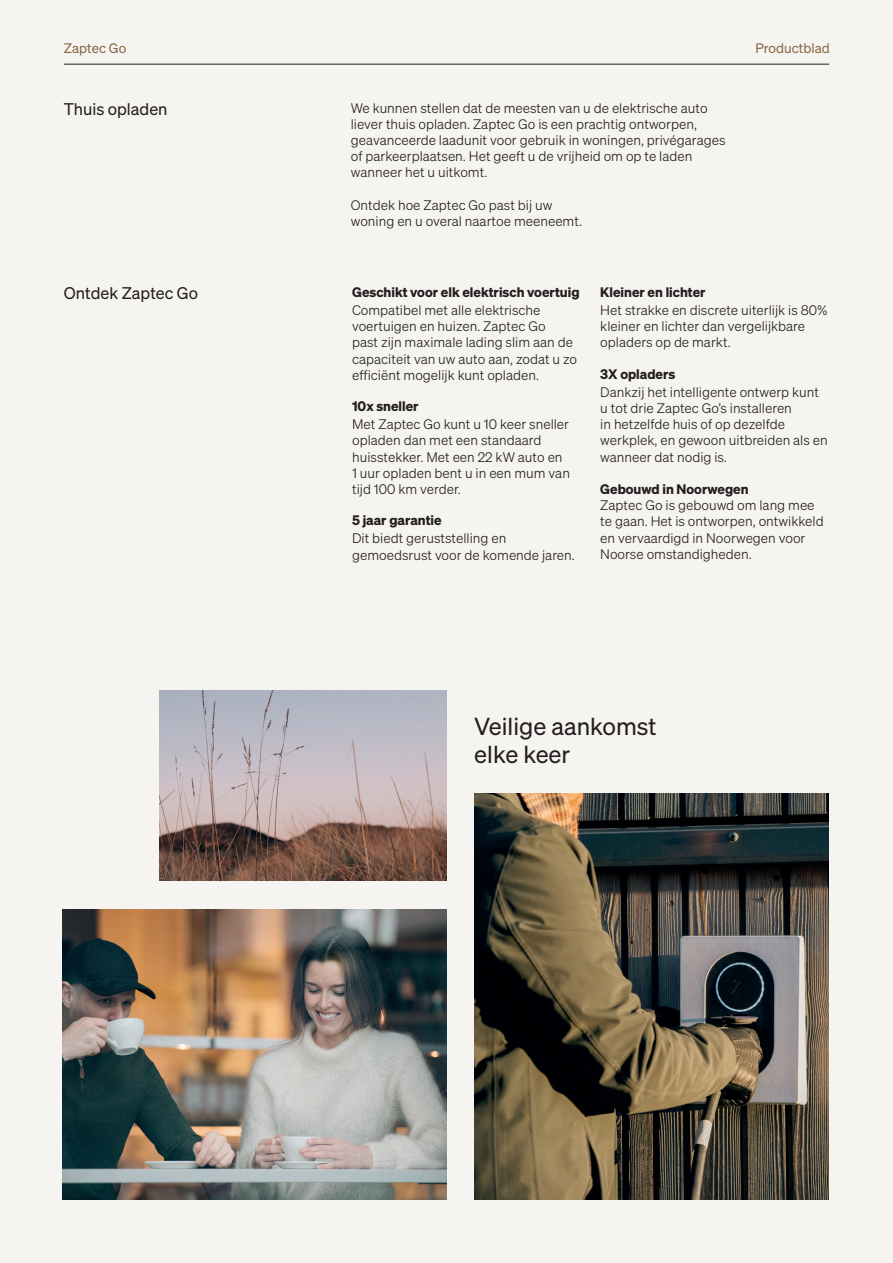
<style>
.page{position:relative;width:893px;height:1263px;background:#f6f4f0}
.page>*{position:absolute;margin:0;border:0;box-sizing:border-box;transform-origin:0 0}
.t1{font:24px/28.8px "Sohne Buch";color:#231f20}
.t2{font:16.5px "Sohne Buch";color:#231f20}
.t3{font:13.5px/16.2px "Sohne Leicht";color:#231f20}
.t4{font:13.5px "Sohne Dreiviertelfett";color:#231f20}
.t5{font:13.5px "Sohne Buch";color:#89694a}
</style>
<div class="page">
<hr style="left:64px;top:64px;width:765px;height:1px;background:#231f20">
<img style="left:159px;top:691px;width:287px;height:190px">
<img style="left:474px;top:793px;width:354px;height:406px">
<img style="left:63px;top:909px;width:383px;height:290px">
<p class="t5" style="left:64px;top:40px;width:64px">Zaptec Go</p>
<p class="t5" style="left:756px;top:40px;width:76px">Productblad</p>
<p class="t2" style="left:64px;top:99px;width:105px">Thuis opladen</p>
<p class="t3" style="left:351px;top:99px;width:376px">We kunnen stellen dat de meesten van u de elektrische auto liever thuis opladen. Zaptec Go is een prachtig ontworpen, geavanceerde laadunit voor gebruik in woningen, privégarages of parkeerplaatsen. Het geeft u de vrijheid om op te laden wanneer het u uitkomt.</p>
<p class="t3" style="left:351px;top:197px;width:233px">Ontdek hoe Zaptec Go past bij uw woning en u overal naartoe meeneemt.</p>
<p class="t2" style="left:64px;top:283px;width:136px">Ontdek Zaptec Go</p>
<p class="t4" style="left:352px;top:283px;width:229px">Geschikt voor elk elektrisch voertuig</p>
<p class="t3" style="left:352px;top:302px;width:227px">Compatibel met alle elektrische voertuigen en huizen. Zaptec Go<br>past zijn maximale lading slim aan de capaciteit van uw auto aan, zodat u zo efficiënt mogelijk kunt opladen.</p>
<p class="t4" style="left:352px;top:397px;width:68px">10x sneller</p>
<p class="t3" style="left:352px;top:416px;width:219px">Met Zaptec Go kunt u 10 keer sneller opladen dan met een standaard huisstekker. Met een 22 kW auto en<br>1 uur opladen bent u in een mum van tijd 100 km verder.</p>
<p class="t4" style="left:352px;top:512px;width:91px">5 jaar garantie</p>
<p class="t3" style="left:352px;top:530px;width:224px">Dit biedt geruststelling en gemoedsrust voor de komende jaren.</p>
<p class="t4" style="left:600px;top:283px;width:107px">Kleiner en lichter</p>
<p class="t3" style="left:600px;top:302px;width:229px">Het strakke en discrete uiterlijk is 80% kleiner en lichter dan vergelijkbare opladers op de markt.</p>
<p class="t4" style="left:600px;top:365px;width:76px">3X opladers</p>
<p class="t3" style="left:600px;top:384px;width:229px">Dankzij het intelligente ontwerp kunt u tot drie Zaptec Go’s installeren<br>in hetzelfde huis of op dezelfde werkplek, en gewoon uitbreiden als en wanneer dat nodig is.</p>
<p class="t4" style="left:600px;top:481px;width:150px">Gebouwd in Noorwegen</p>
<p class="t3" style="left:600px;top:497px;width:225px">Zaptec Go is gebouwd om lang mee te gaan. Het is ontworpen, ontwikkeld en vervaardigd in Noorwegen voor<br>Noorse omstandigheden.</p>
<h1 class="t1" style="left:474px;top:711px;width:184px">Veilige aankomst elke keer</h1>
</div>
